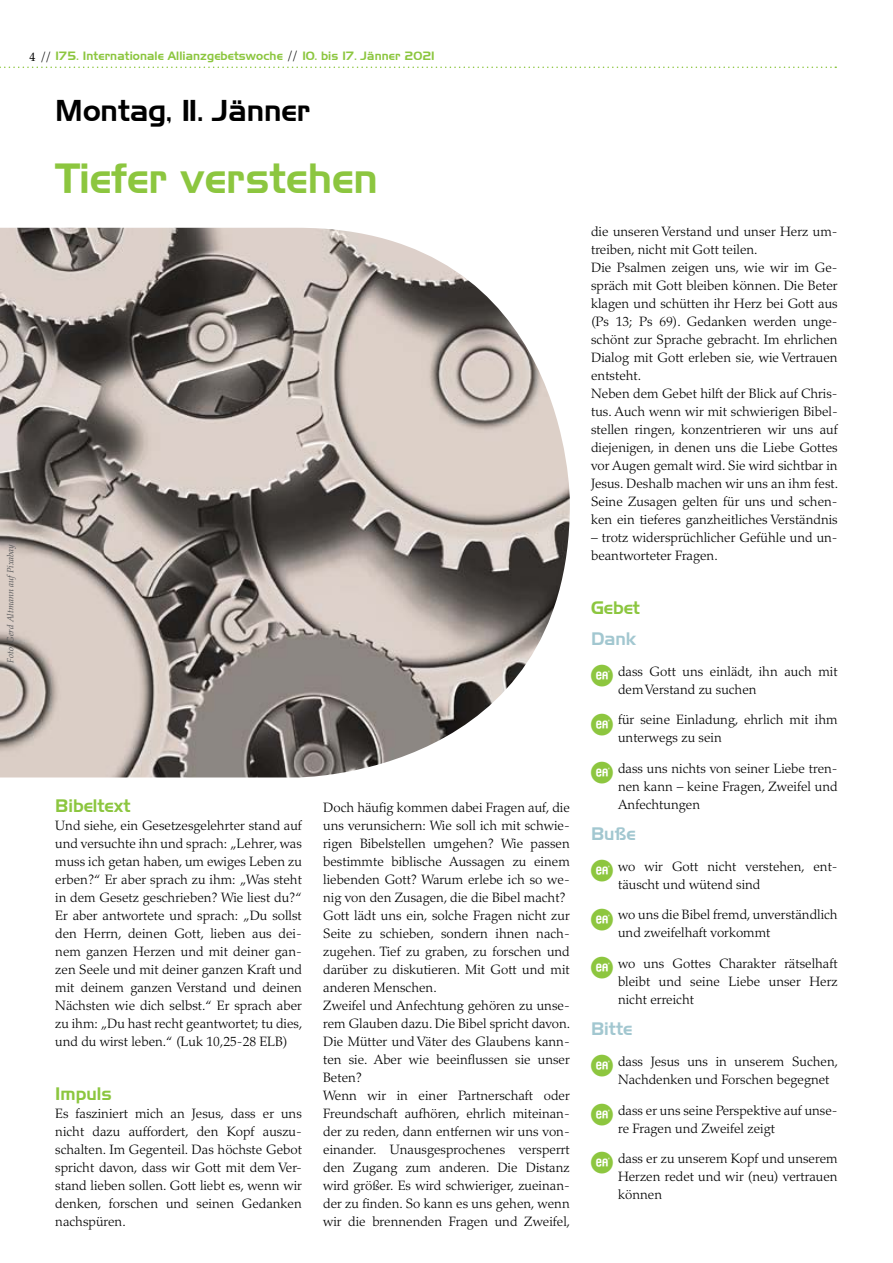
<style>
.page{position:relative;width:893px;height:1263px;background:#fff}
.page>*{position:absolute;margin:0;border:0;box-sizing:border-box;transform-origin:0 0}
.t1{font:42px "Slicker";color:#8cc63f}
.t2{font:30px "Slicker";color:#000}
.t3{font:18px "Slicker";color:#8cc63f}
.t4{font:18px "Slicker";color:#a2c7d0}
.t5{font:300 13.5px/18px "Palatino LT Std";color:#000}
.t6{font:12px "Slicker";letter-spacing:.01em;color:#8cc63f}
.t7{font:italic 9px "Palatino LT Std";color:#58595b}
.s1{font-family:"Palatino";color:#000}
</style>
<div class="page">
<svg style="left:0;top:67px;width:836px;height:1px"></svg>
<img style="left:0;top:228px;width:570px;height:549px">
<p class="t6" style="left:30px;top:49px;width:406px"><span class="s1">4 //</span> 175. Internationale Allianzgebetswoche <span class="s1">//</span> 10. bis 17. Jänner 2021</p>
<h2 class="t2" style="left:55px;top:94px;width:257px">Montag, 11. Jänner</h2>
<h1 class="t1" style="left:55px;top:155px;width:324px">Tiefer verstehen</h1>
<p class="t7" style="left:5px;top:663px;width:120px;rotate:-90deg">Foto: Gerd Altmann auf Pixabay</p>
<h3 class="t3" style="left:55px;top:796px;width:77px">Bibeltext</h3>
<p class="t5" style="left:55px;top:817px;width:249px;text-align:justify">Und siehe, ein Gesetzesgelehrter stand auf und versuchte ihn und sprach: „Lehrer, was muss ich getan haben, um ewiges Leben zu erben?“ Er aber sprach zu ihm: „Was steht in dem Gesetz geschrieben? Wie liest du?“ Er aber antwortete und sprach: „Du sollst den Herrn, deinen Gott, lieben aus dei&shy;nem ganzen Herzen und mit deiner gan&shy;zen Seele und mit deiner ganzen Kraft und mit deinem ganzen Verstand und deinen Nächsten wie dich selbst.“ Er sprach aber zu ihm: „Du hast recht geantwortet; tu dies, und du wirst leben.“ (Luk 10,25-28 ELB)</p>
<h3 class="t3" style="left:55px;top:1084px;width:58px">Impuls</h3>
<p class="t5" style="left:55px;top:1105px;width:248px;text-align:justify">Es fasziniert mich an Jesus, dass er uns nicht dazu auffordert, den Kopf auszu&shy;schalten. Im Gegenteil. Das höchste Gebot spricht davon, dass wir Gott mit dem Ver&shy;stand lieben sollen. Gott liebt es, wenn wir denken, forschen und seinen Gedanken nachspüren.</p>
<p class="t5" style="left:323px;top:799px;width:249px">Doch häufig kommen dabei Fragen auf, die uns verunsichern: Wie soll ich mit schwie&shy;rigen Bibelstellen umgehen? Wie passen bestimmte biblische Aussagen zu einem liebenden Gott? Warum erlebe ich so we&shy;nig von den Zusagen, die die Bibel macht?<br>Gott lädt uns ein, solche Fragen nicht zur Seite zu schieben, sondern ihnen nach&shy;zugehen. Tief zu graben, zu forschen und darüber zu diskutieren. Mit Gott und mit anderen Menschen.<br>Zweifel und Anfechtung gehören zu unse&shy;rem Glauben dazu. Die Bibel spricht davon.<br>Die Mütter und Väter des Glaubens kann&shy;ten sie. Aber wie beeinflussen sie unser Beten?<br>Wenn wir in einer Partnerschaft oder Freundschaft aufhören, ehrlich miteinan&shy;der zu reden, dann entfernen wir uns von&shy;einander. Unausgesprochenes versperrt den Zugang zum anderen. Die Distanz wird größer. Es wird schwieriger, zueinan&shy;der zu finden. So kann es uns gehen, wenn wir die brennenden Fragen und Zweifel,</p>
<p class="t5" style="left:591px;top:223px;width:249px">die unseren Verstand und unser Herz um&shy;treiben, nicht mit Gott teilen.<br>Die Psalmen zeigen uns, wie wir im Ge&shy;spräch mit Gott bleiben können. Die Beter klagen und schütten ihr Herz bei Gott aus (Ps 13; Ps 69). Gedanken werden unge&shy;schönt zur Sprache gebracht. Im ehrlichen Dialog mit Gott erleben sie, wie Vertrauen entsteht.<br>Neben dem Gebet hilft der Blick auf Chris&shy;tus. Auch wenn wir mit schwierigen Bibel&shy;stellen ringen, konzentrieren wir uns auf diejenigen, in denen uns die Liebe Gottes vor Augen gemalt wird. Sie wird sichtbar in Jesus. Deshalb machen wir uns an ihm fest.<br>Seine Zusagen gelten für uns und schen&shy;ken ein tieferes ganzheitliches Verständnis</p>
<p class="t5" style="left:591px;top:529px;width:248px">– trotz widersprüchlicher Gefühle und un&shy;beantworteter Fragen.</p>
<h3 class="t3" style="left:591px;top:598px;width:51px">Gebet</h3>
<h3 class="t4" style="left:591px;top:628px;width:47px">Dank</h3>
<p class="t5" style="left:618px;top:662px;width:221px">dass Gott uns einlädt, ihn auch mit dem Verstand zu suchen</p>
<p class="t5" style="left:618px;top:711px;width:221px">für seine Einladung, ehrlich mit ihm unterwegs zu sein</p>
<p class="t5" style="left:618px;top:760px;width:221px;text-align:justify">dass uns nichts von seiner Liebe tren&shy;nen kann – keine Fragen, Zweifel und Anfechtungen</p>
<h3 class="t4" style="left:591px;top:823px;width:46px">Buße</h3>
<p class="t5" style="left:618px;top:857px;width:221px">wo wir Gott nicht verstehen, ent&shy;täuscht und wütend sind</p>
<p class="t5" style="left:618px;top:906px;width:221px">wo uns die Bibel fremd, unverständlich und zweifelhaft vorkommt</p>
<p class="t5" style="left:618px;top:955px;width:221px;text-align:justify">wo uns Gottes Charakter rätselhaft bleibt und seine Liebe unser Herz nicht erreicht</p>
<h3 class="t4" style="left:591px;top:1018px;width:43px">Bitte</h3>
<p class="t5" style="left:618px;top:1052px;width:222px">dass Jesus uns in unserem Suchen,<br>Nachdenken und Forschen begegnet</p>
<p class="t5" style="left:618px;top:1101px;width:221px">dass er uns seine Perspektive auf unse&shy;re Fragen und Zweifel zeigt</p>
<p class="t5" style="left:618px;top:1150px;width:221px;text-align:justify">dass er zu unserem Kopf und unserem Herzen redet und wir (neu) vertrauen können</p>
</div>
